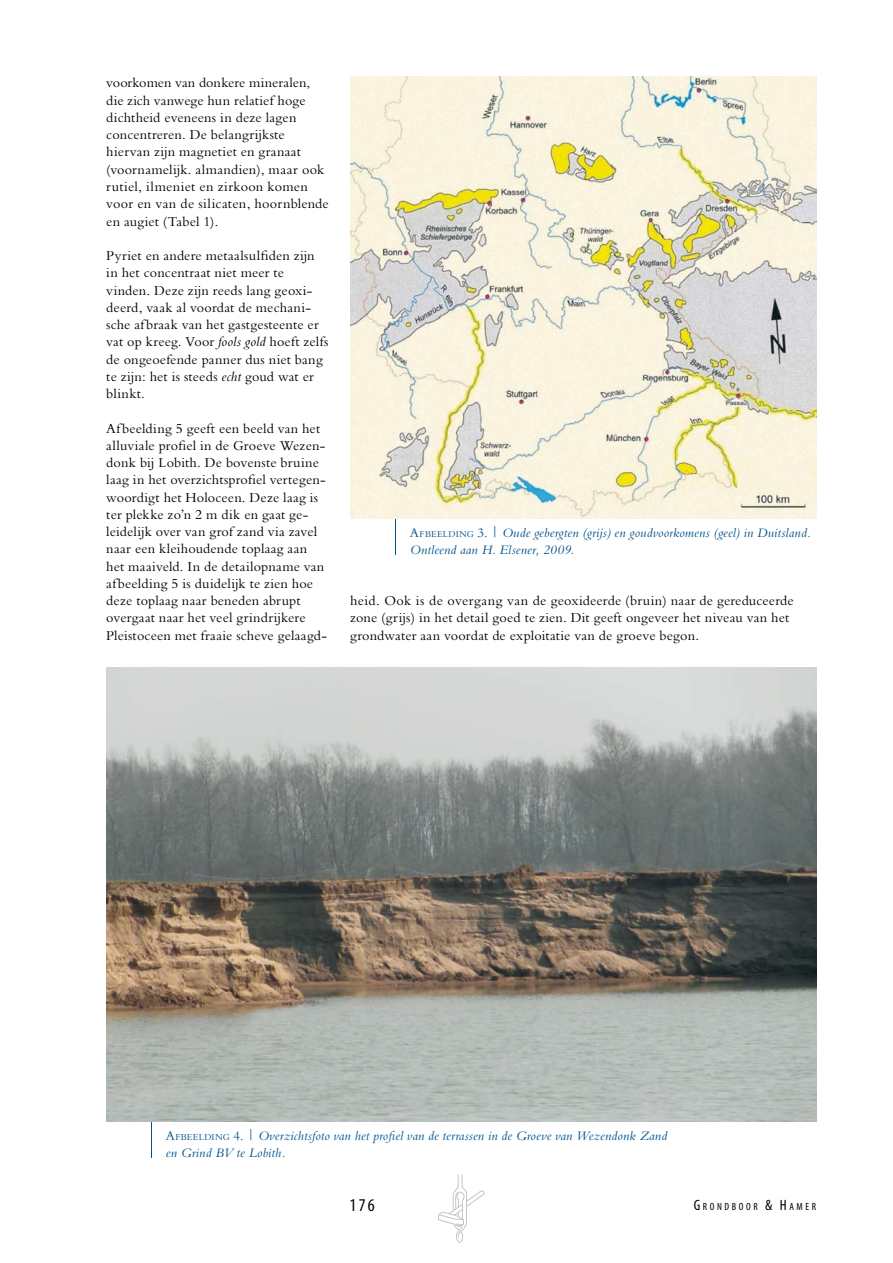
<style>
.page{position:relative;width:893px;height:1263px;background:#fff}
.page>*{position:absolute;margin:0;border:0;box-sizing:border-box;transform-origin:0 0}
.t1{font:condensed 18px "Myriad Pro";color:#000}
.t2{font:14.25px/17.2px "M Bembo";letter-spacing:.01em;color:#000}
.t3{font:italic 13.5px/17.2px "M Bembo";letter-spacing:.01em;color:#00548f}
.t4{font:condensed 10.5px "Myriad Pro";letter-spacing:.245em;color:#000}
.s1{font-style:italic}
.s2{font-style:normal}
.s3{font-style:normal;font-size:9.45px}
.s4{font-size:15px}
</style>
<div class="page">
<svg style="left:438px;top:1174px;width:47px;height:69px"></svg>
<hr style="left:395px;top:500px;width:1px;height:54px;background:#00548f">
<hr style="left:151px;top:1112px;width:1px;height:45px;background:#00548f">
<img style="left:106px;top:668px;width:710px;height:453px">
<img style="left:350px;top:77px;width:466px;height:442px">
<p class="t2" style="left:106px;top:74px;width:224px">voorkomen van donkere mineralen, die zich vanwege hun relatief hoge dichtheid eveneens in deze lagen concentreren. De belangrijkste hiervan zijn magnetiet en granaat (voornamelijk. almandien), maar ook rutiel, ilmeniet en zirkoon komen voor en van de silicaten, hoornblende en augiet (Tabel 1).</p>
<p class="t2" style="left:106px;top:247px;width:224px">Pyriet en andere metaalsulfiden zijn in het concentraat niet meer te vinden. Deze zijn reeds lang geoxi&shy;deerd, vaak al voordat de mechani&shy;sche afbraak van het gastgesteente er vat op kreeg. Voor <span class="s1">fools gold</span> hoeft zelfs de ongeoefende panner dus niet bang te zijn: het is steeds <span class="s1">echt</span> goud wat er blinkt.</p>
<p class="t2" style="left:106px;top:420px;width:222px">Afbeelding 5 geeft een beeld van het alluviale profiel in de Groeve Wezen&shy;donk bij Lobith. De bovenste bruine laag in het overzichtsprofiel vertegen&shy;woordigt het Holoceen. Deze laag is ter plekke zo’n 2 m dik en gaat ge&shy;leidelijk over van grof zand via zavel naar een kleihoudende toplaag aan het maaiveld. In de detailopname van afbeelding 5 is duidelijk te zien hoe deze toplaag naar beneden abrupt overgaat naar het veel grindrijkere Pleistoceen met fraaie scheve gelaagd-</p>
<p class="t3" style="left:410px;top:524px;width:402px"><span class="s2">A</span><span class="s3">FBEELDING</span> <span class="s2">3. |</span> Oude gebergten (grijs) en goudvoorkomens (geel) in Duitsland.<br>Ontleend aan H. Elsener, 2009.</p>
<p class="t2" style="left:350px;top:592px;width:445px">heid. Ook is de overgang van de geoxideerde (bruin) naar de gereduceerde zone (grijs) in het detail goed te zien. Dit geeft ongeveer het niveau van het grondwater aan voordat de exploitatie van de groeve begon.</p>
<p class="t3" style="left:166px;top:1127px;width:503px"><span class="s2">A</span><span class="s3">FBEELDING</span> <span class="s2">4. |</span> Overzichtsfoto van het profiel van de terrassen in de Groeve van Wezendonk Zand en Grind BV te Lobith.</p>
<p class="t1" style="left:350px;top:1194px;width:27px">2176</p>
<p class="t4" style="left:694px;top:1200px;width:124px"><span class="s4">G</span>RONDBOOR <span class="s4">&amp; H</span>AMER</p>
</div>
